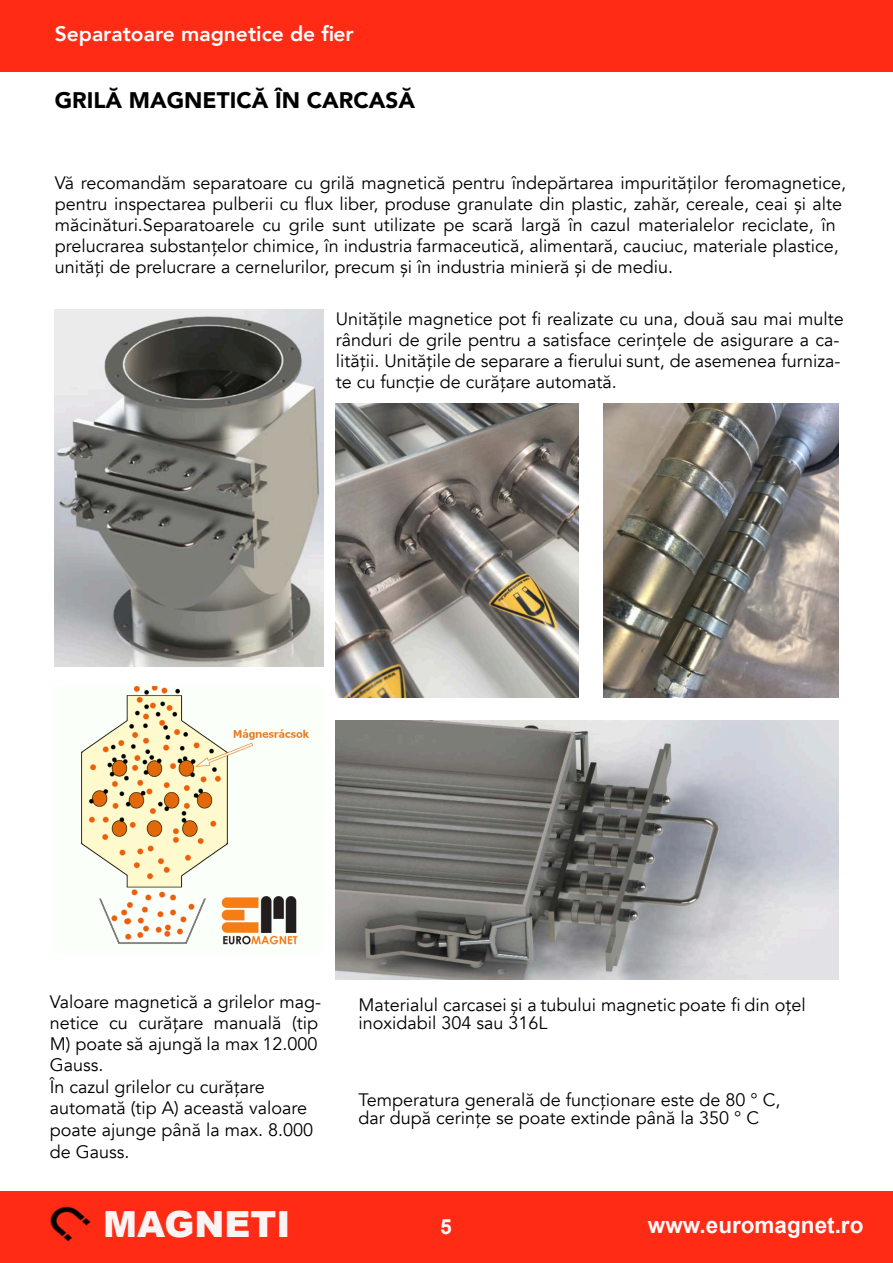
<style>
.page{position:relative;width:893px;height:1263px;background:#fff}
.page>*{position:absolute;margin:0;border:0;box-sizing:border-box;transform-origin:0 0}
.t1{font:900 36px "Arial";color:#fbf4f4}
.t2{font:900 22.5px "Avenir";color:#000}
.t3{font:700 22.5px "Arial";color:#fefafa}
.t4{font:800 21px "Avenir";color:#fff}
.t5{font:700 21px "Arial";color:#fbf8f8}
.t6{font:18px/21px "Avenir";color:#000}
</style>
<div class="page">
<div style="left:0;top:0;width:893px;height:72px;background:#ff2b14"></div>
<div style="left:0;top:1191px;width:893px;height:72px;background:#ff2b14"></div>
<img style="left:51px;top:1206px;width:40px;height:35px">
<img style="left:54px;top:309px;width:269px;height:358px">
<img style="left:336px;top:403px;width:242px;height:294px">
<img style="left:604px;top:403px;width:235px;height:294px">
<img style="left:336px;top:721px;width:503px;height:258px">
<img style="left:81px;top:687px;width:228px;height:258px">
<p class="t4" style="left:55px;top:20px;width:300px">Separatoare magnetice de fier</p>
<p class="t2" style="left:55px;top:86px;width:362px">GRILĂ MAGNETICĂ ÎN CARCASĂ</p>
<p class="t6" style="left:55px;top:172px;width:793px">Vă recomandăm separatoare cu grilă magnetică pentru îndepărtarea impurităților feromagnetice, pentru inspectarea pulberii cu flux liber, produse granulate din plastic, zahăr, cereale, ceai și alte măcinături.Separatoarele cu grile sunt utilizate pe scară largă în cazul materialelor reciclate, în prelucrarea substanțelor chimice, în industria farmaceutică, alimentară, cauciuc, materiale plastice, unități de prelucrare a cernelurilor, precum și în industria minieră și de mediu.</p>
<p class="t6" style="left:336px;top:309px;width:509px">Unităţile magnetice pot fi realizate cu una, două sau mai multe rânduri de grile pentru a satisface cerințele de asigurare a ca&shy;lității. Unitățile de separare a fierului sunt, de asemenea furniza&shy;te cu funcție de curățare automată.</p>
<p class="t6" style="left:50px;top:991px;width:273px">Valoare magnetică a grilelor mag&shy;netice cu curățare manuală (tip<br>M) poate să ajungă la max 12.000<br>Gauss.<br>În cazul grilelor cu curățare automată (tip A) această valoare poate ajunge până la max. 8.000 de Gauss.</p>
<p class="t6" style="left:358px;top:996px;width:449px;line-height:18px">Materialul carcasei și a tubului magnetic poate fi din oțel inoxidabil 304 sau 316L</p>
<p class="t6" style="left:358px;top:1091px;width:423px;line-height:18px">Temperatura generală de funcționare este de 80 ° C, dar după cerinţe se poate extinde până la 350 ° C</p>
<h1 class="t1" style="left:103px;top:1211px;width:189px">MAGNETI</h1>
<p class="t3" style="left:648px;top:1216px;width:217px">www.euromagnet.ro</p>
<p class="t5" style="left:440px;top:1219px;width:13px">5</p>
</div>
